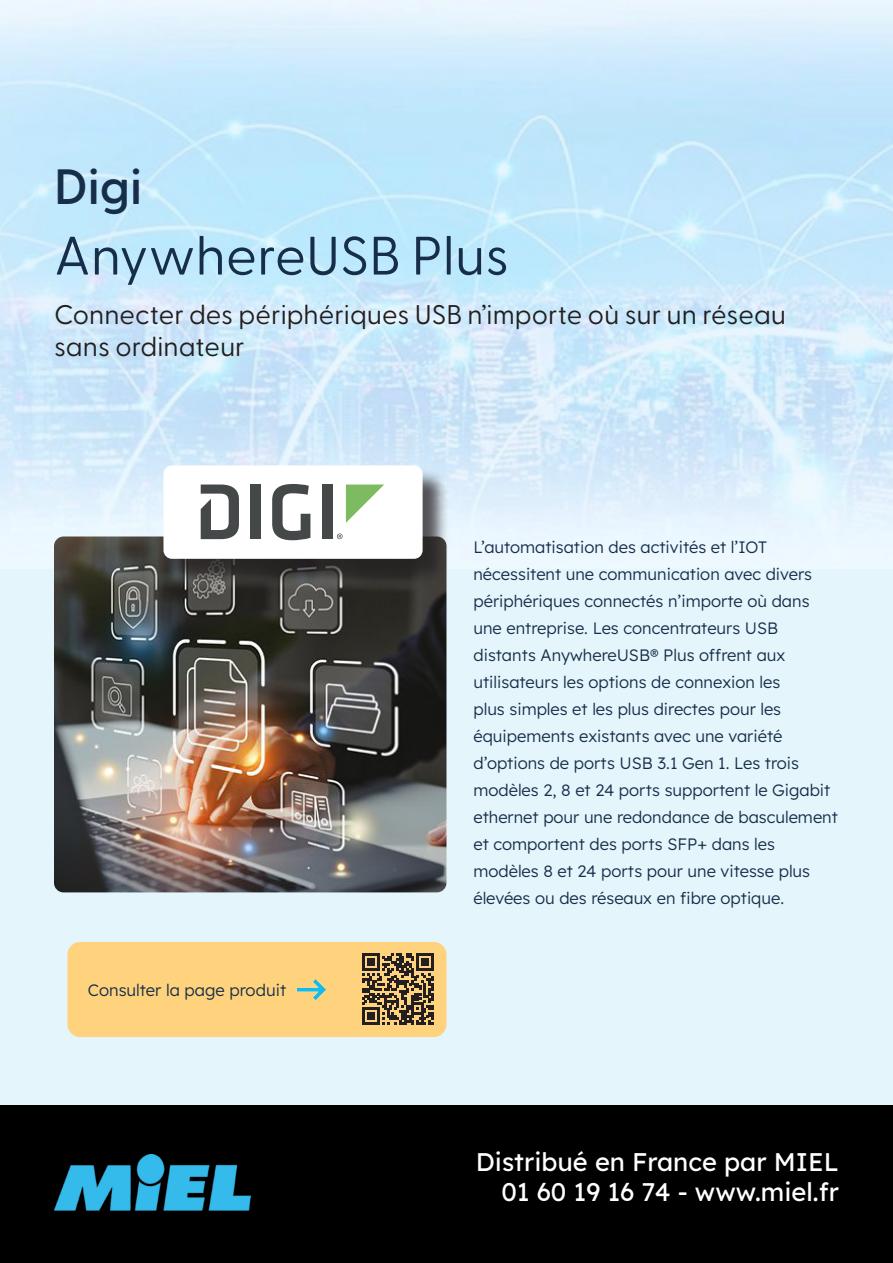
<style>
.page{position:relative;width:893px;height:1263px;background:#fff}
.page>*{position:absolute;margin:0;border:0;box-sizing:border-box;transform-origin:0 0}
.t1{font:54px "Greycliff CF";color:#162e49}
.t2{font:600 49.5px "Greycliff CF";color:#162e49}
.t3{font:27px/32.4px "Greycliff CF";color:#231f20}
.t4{font:25.5px/30.6px "Lexend";color:#fff;text-align:right}
.t5{font:300 16.5px/27px "Lexend";color:#162e49}
</style>
<div class="page">
<div style="left:0;top:570px;width:893px;height:693px;background:#e5f5fc"></div>
<img style="left:54px;top:536px;width:392px;height:356px">
<div style="left:0;top:1105px;width:893px;height:158px;background:#000001"></div>
<img style="left:54px;top:1154px;width:197px;height:56px">
<div style="left:166px;top:468px;width:284px;height:118px;background:#231f20;opacity:.75"></div>
<div style="left:163px;top:465px;width:260px;height:94px;background:#fff;border-radius:9px"></div>
<div style="left:251px;top:484px;width:10px;height:55px;background:#454849"></div>
<svg style="left:272px;top:484px;width:38px;height:56px"></svg>
<div style="left:322px;top:484px;width:10px;height:55px;background:#454849"></div>
<svg style="left:346px;top:484px;width:38px;height:39px"></svg>
<svg style="left:201px;top:484px;width:38px;height:55px"></svg>
<svg style="left:337px;top:533px;width:6px;height:6px"></svg>
<div style="left:67px;top:942px;width:380px;height:95px;background:#ffd37d;border-radius:13px"></div>
<svg style="left:362px;top:953px;width:72px;height:72px"></svg>
<img style="left:297px;top:979px;width:28px;height:20px">
<h2 class="t2" style="left:54px;top:149px;width:90px">Digi</h2>
<h1 class="t1" style="left:54px;top:215px;width:457px">AnywhereUSB Plus</h1>
<h3 class="t3" style="left:54px;top:296px;width:734px">Connecter des périphériques USB n’importe où sur un réseau sans ordinateur</h3>
<p class="t5" style="left:88px;top:975px;width:200px">Consulter la page produit</p>
<p class="t5" style="left:473px;top:533px;width:366px">L’automatisation des activités et l’IOT nécessitent une communication avec divers périphériques connectés n’importe où dans une entreprise. Les concentrateurs USB distants AnywhereUSB® Plus offrent aux utilisateurs les options de connexion les<br>plus simples et les plus directes pour les équipements existants avec une variété d’options de ports USB 3.1 Gen 1. Les trois modèles 2, 8 et 24 ports supportent le Gigabit ethernet pour une redondance de basculement et comportent des ports SFP+ dans les modèles 8 et 24 ports pour une vitesse plus élevées ou des réseaux en fibre optique.</p>
<h3 class="t4" style="left:476px;top:1145px;width:365px">Distribué en France par MIEL<br>01 60 19 16 74 - www.miel.fr</h3>
</div>
